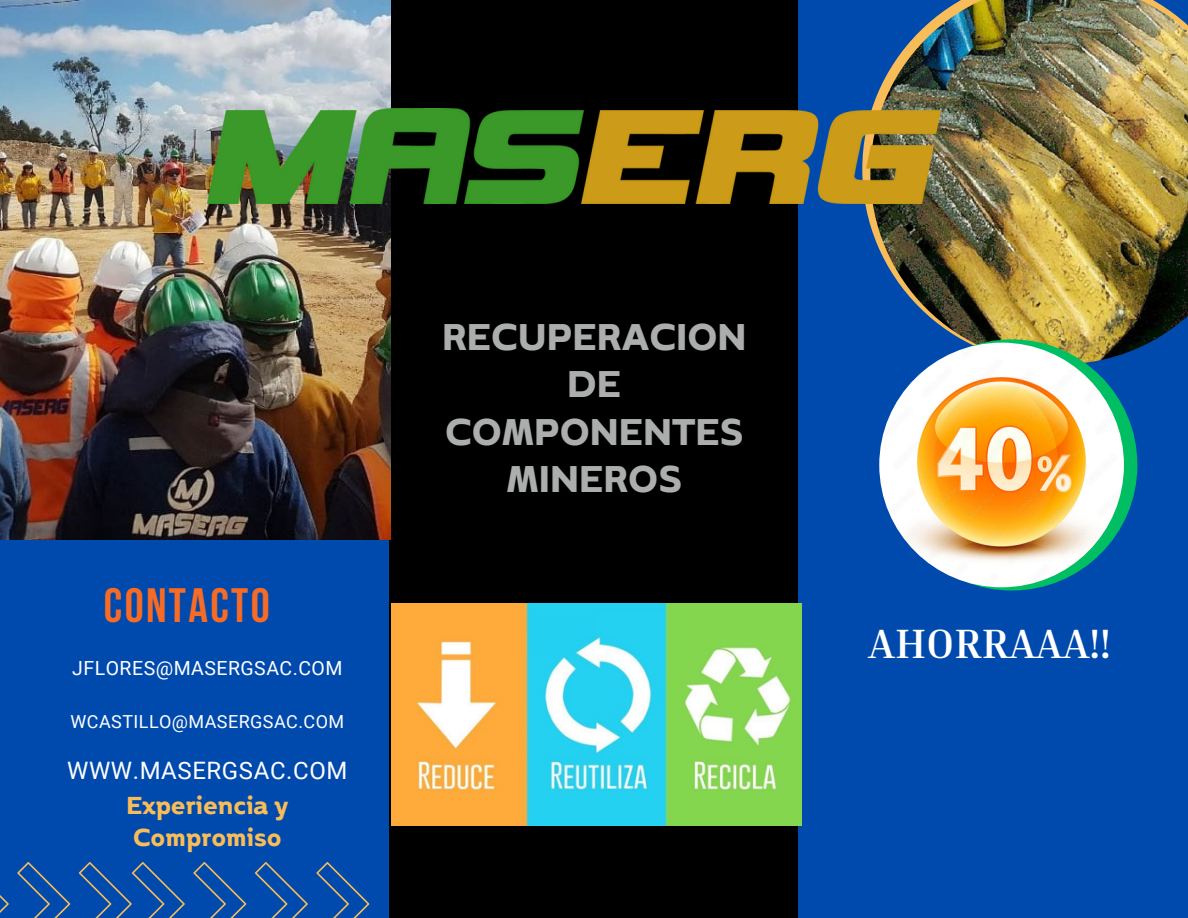
<style>
.page{position:relative;width:1188px;height:918px;background:#fff}
.page>*{position:absolute;margin:0;border:0;box-sizing:border-box;transform-origin:0 0}
.t1{font:700 48px "Bebas Neue";letter-spacing:.05em;color:#f86b25}
.t2{font:700 44.55px/47.2px "Boriboon";color:#acadad;text-align:center}
.t3{font:700 42px "Inria Serif";color:#fff}
.t4{font:700 29.25px/31.5px "Boriboon";color:#f8bd58}
.t5{font:24px "Roboto";letter-spacing:.025em;color:#fff}
.t6{font:19.5px "Roboto";letter-spacing:.025em;color:#fff}
.t7{font:18px "Roboto";letter-spacing:.025em;color:#fff}
</style>
<div class="page">
<div style="left:797px;top:0;width:391px;height:918px;background:#004aad"></div>
<div style="left:0;top:0;width:391px;height:918px;background:#004aad"></div>
<div style="left:390px;top:0;width:408px;height:918px;background:#000"></div>
<img style="left:870px;top:0;width:318px;height:364px">
<div style="left:886px;top:339px;width:251px;height:252px;background:#00bf63;border-radius:50%"></div>
<img style="left:879px;top:343px;width:245px;height:244px;border-radius:50%">
<img style="left:0;top:0;width:390px;height:539px">
<svg style="left:17px;top:862px;width:53px;height:56px"></svg>
<svg style="left:0;top:895px;width:9px;height:18px"></svg>
<svg style="left:316px;top:862px;width:53px;height:56px"></svg>
<svg style="left:255px;top:862px;width:53px;height:56px"></svg>
<svg style="left:193px;top:862px;width:53px;height:56px"></svg>
<svg style="left:79px;top:862px;width:106px;height:56px"></svg>
<img style="left:207px;top:109px;width:734px;height:94px">
<img style="left:391px;top:603px;width:411px;height:223px">
<h1 class="t1" style="left:104px;top:586px;width:168px">CONTACTO</h1>
<p class="t6" style="left:72px;top:657px;width:272px">JFLORES@MASERGSAC.COM</p>
<p class="t7" style="left:71px;top:711px;width:275px">WCASTILLO@MASERGSAC.COM</p>
<h2 class="t5" style="left:67px;top:756px;width:282px">WWW.MASERGSAC.COM</h2>
<p class="t4" style="left:126px;top:789px;width:163px">Experiencia y<br>Compromiso</p>
<p class="t2" style="left:442px;top:311px;width:306px">RECUPERACION<br>DE<br>COMPONENTES<br>MINEROS</p>
<h3 class="t3" style="left:868px;top:617px;width:244px">AHORRAAA!!</h3>
</div>
